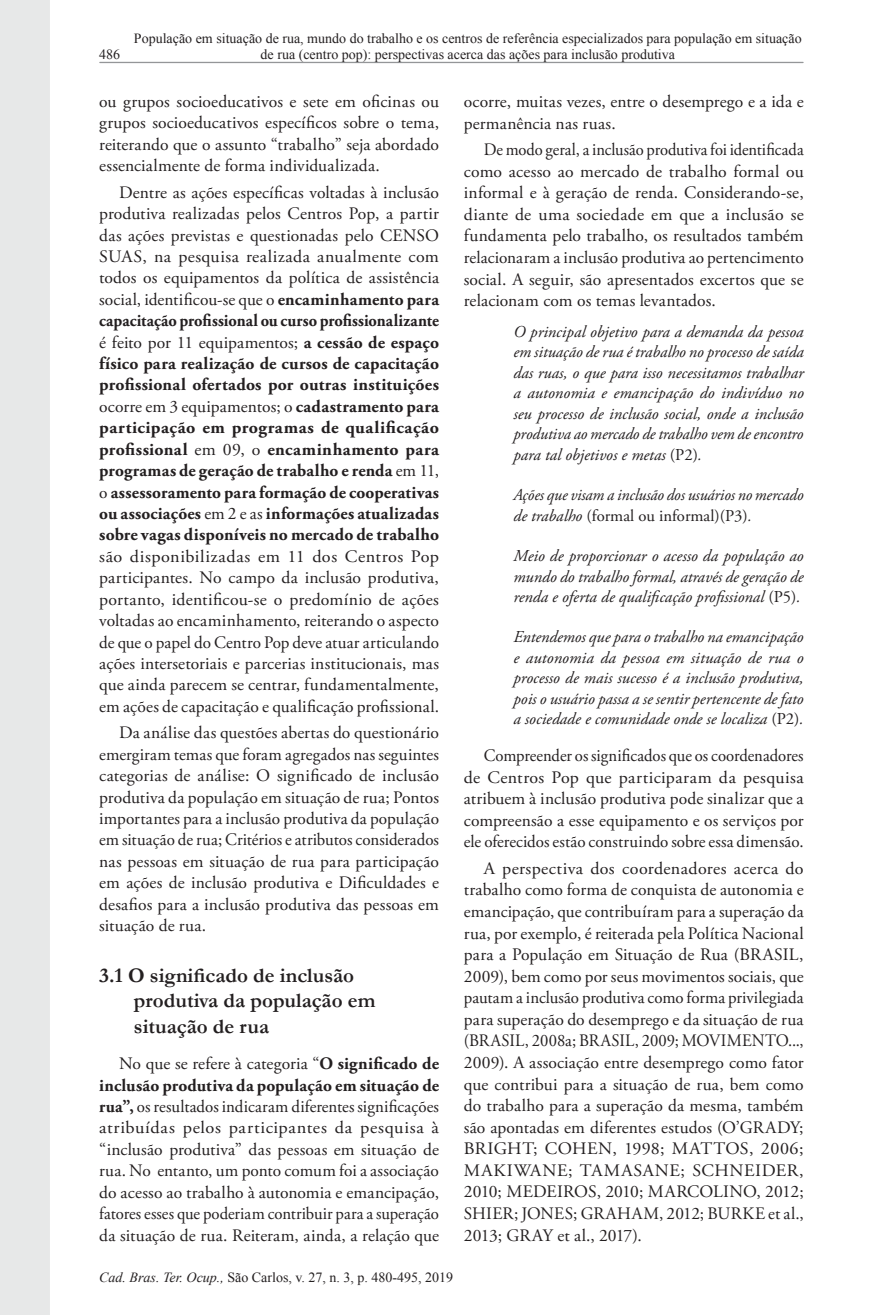
<style>
.page{position:relative;width:893px;height:1315px;background:#fff}
.page>*{position:absolute;margin:0;border:0;box-sizing:border-box;transform-origin:0 0}
.Heading2{font:700 21px/25.6px "Garamond";color:#231f20}
.Paragraph{font:17.5px/21.3px "Adobe Garamond Pro";letter-spacing:.005em;color:#231f20;text-align:justify}
.Paragraph-2{font:17.5px/21.5px "Adobe Garamond Pro";letter-spacing:.005em;color:#231f20;text-align:justify;scale:.94 1}
.Paragraph-3{font:17.5px/21.5px "Adobe Garamond Pro";letter-spacing:.005em;color:#231f20;text-align:justify;scale:.95 1}
.BlockQuote-Italico{font:italic 16.62px/20.5px "Adobe Garamond Pro";color:#231f20;text-align:justify}
.BlockQuote-Italico-2{font:italic 16.62px/20.5px "Adobe Garamond Pro";color:#231f20;scale:.96 1}
.t1{font:14px/16.8px "Times New Roman";color:#231f20;text-align:center}
.s1{font-weight:700}
.s2{font-style:normal}
.s3{font-style:italic}
</style>
<div class="page">
<div style="left:0;top:0;width:50px;height:1315px;background:#e7e8e8"></div>
<hr style="left:100px;top:62px;width:703px;height:1px;background:#949698">
<p class="t1" style="left:134px;top:29px;width:669px">População em situação de rua, mundo do trabalho e os centros de referência especializados para população em situação de rua (centro pop): perspectivas acerca das ações para inclusão produtiva</p>
<p class="Paragraph" style="left:99px;top:91px;width:341px">ou grupos socioeducativos e sete em oficinas ou grupos socioeducativos específicos sobre o tema, reiterando que o assunto “trabalho” seja abordado essencialmente de forma individualizada.</p>
<p class="Paragraph" style="left:99px;top:182px;width:341px;text-indent:20px">Dentre as ações específicas voltadas à inclusão produtiva realizadas pelos Centros Pop, a partir das ações previstas e questionadas pelo CENSO SUAS, na pesquisa realizada anualmente com todos os equipamentos da política de assistência social, identificou-se que o <span class="s1">encaminhamento para capacitação profissional ou curso profissionalizante </span>é feito por 11 equipamentos; <span class="s1">a cessão de espaço físico para realização de cursos de capacitação profissional ofertados por outras instituições </span>ocorre em 3 equipamentos; o <span class="s1">cadastramento para participação em programas de qualificação profissional</span> em 09, o <span class="s1">encaminhamento para programas de geração de trabalho e renda</span> em 11, o <span class="s1">assessoramento para formação de cooperativas ou associações</span> em 2 e as <span class="s1">informações atualizadas sobre vagas disponíveis no mercado de trabalho </span>são disponibilizadas em 11 dos Centros Pop participantes. No campo da inclusão produtiva, portanto, identificou-se o predomínio de ações voltadas ao encaminhamento, reiterando o aspecto de que o papel do Centro Pop deve atuar articulando ações intersetoriais e parcerias institucionais, mas que ainda parecem se centrar, fundamentalmente, em ações de capacitação e qualificação profissional.</p>
<p class="Paragraph" style="left:99px;top:722px;width:341px;text-indent:20px">Da análise das questões abertas do questionário emergiram temas que foram agregados nas seguintes categorias de análise: O significado de inclusão produtiva da população em situação de rua; Pontos importantes para a inclusão produtiva da população em situação de rua; Critérios e atributos considerados nas pessoas em situação de rua para participação em ações de inclusão produtiva e Dificuldades e desafios para a inclusão produtiva das pessoas em situação de rua.</p>
<p class="Heading2" style="left:134px;top:962px;width:243px;text-indent:-35px">3.1 O significado de inclusão produtiva da população em situação de rua</p>
<p class="Paragraph" style="left:99px;top:1053px;width:341px;text-indent:20px">No que se refere à categoria “<span class="s1">O significado de inclusão produtiva da população em situação de rua”,</span> os resultados indicaram diferentes significações atribuídas pelos participantes da pesquisa à “inclusão produtiva” das pessoas em situação de rua. No entanto, um ponto comum foi a associação do acesso ao trabalho à autonomia e emancipação, fatores esses que poderiam contribuir para a superação da situação de rua. Reiteram, ainda, a relação que</p>
<p class="Paragraph" style="left:464px;top:91px;width:341px">ocorre, muitas vezes, entre o desemprego e a ida e permanência nas ruas.</p>
<p class="Paragraph-2" style="left:464px;top:139px;width:363px;text-indent:20px">De modo geral, a inclusão produtiva foi identificada como acesso ao mercado de trabalho formal ou informal e à geração de renda. Considerando-se, diante de uma sociedade em que a inclusão se fundamenta pelo trabalho, os resultados também relacionaram a inclusão produtiva ao pertencimento social. A seguir, são apresentados excertos que se relacionam com os temas levantados.</p>
<p class="BlockQuote-Italico" style="left:513px;top:321px;width:292px">O principal objetivo para a demanda da pessoa em situação de rua é trabalho no processo de saída das ruas, o que para isso necessitamos trabalhar a autonomia e emancipação do indivíduo no seu processo de inclusão social, onde a inclusão produtiva ao mercado de trabalho vem de encontro para tal objetivos e metas <span class="s2">(P2)</span>.</p>
<p class="BlockQuote-Italico-2" style="left:513px;top:485px;width:304px">Ações que visam a inclusão dos usuários no mercado de trabalho <span class="s2">(formal ou informal)(P3)</span>.</p>
<p class="BlockQuote-Italico" style="left:513px;top:546px;width:292px">Meio de proporcionar o acesso da população ao mundo do trabalho formal, através de geração de renda e oferta de qualificação profissional <span class="s2">(P5)</span>.</p>
<p class="BlockQuote-Italico" style="left:513px;top:627px;width:292px">Entendemos que para o trabalho na emancipação e autonomia da pessoa em situação de rua o processo de mais sucesso é a inclusão produtiva, pois o usuário passa a se sentir pertencente de fato a sociedade e comunidade onde se localiza <span class="s2">(P2)</span>.</p>
<p class="Paragraph-3" style="left:464px;top:745px;width:359px;text-indent:20px">Compreender os significados que os coordenadores de Centros Pop que participaram da pesquisa atribuem à inclusão produtiva pode sinalizar que a compreensão a esse equipamento e os serviços por ele oferecidos estão construindo sobre essa dimensão.</p>
<p class="Paragraph" style="left:464px;top:858px;width:341px;text-indent:20px">A perspectiva dos coordenadores acerca do trabalho como forma de conquista de autonomia e emancipação, que contribuíram para a superação da rua, por exemplo, é reiterada pela Política Nacional para a População em Situação de Rua (BRASIL, 2009), bem como por seus movimentos sociais, que pautam a inclusão produtiva como forma privilegiada para superação do desemprego e da situação de rua (BRASIL, 2008a; BRASIL, 2009; MOVIMENTO..., 2009). A associação entre desemprego como fator que contribui para a situação de rua, bem como do trabalho para a superação da mesma, também são apontadas em diferentes estudos (O’GRADY; BRIGHT; COHEN, 1998; MATTOS, 2006; MAKIWANE; TAMASANE; SCHNEIDER, 2010; MEDEIROS, 2010; MARCOLINO, 2012; SHIER; JONES; GRAHAM, 2012; BURKE et al., 2013; GRAY et al., 2017).</p>
<p class="t1" style="left:99px;top:1269px;width:356px"><span class="s3">Cad. Bras. Ter. Ocup.,</span> São Carlos, v. 27, n. 3, p. 480-495, 2019</p>
</div>
